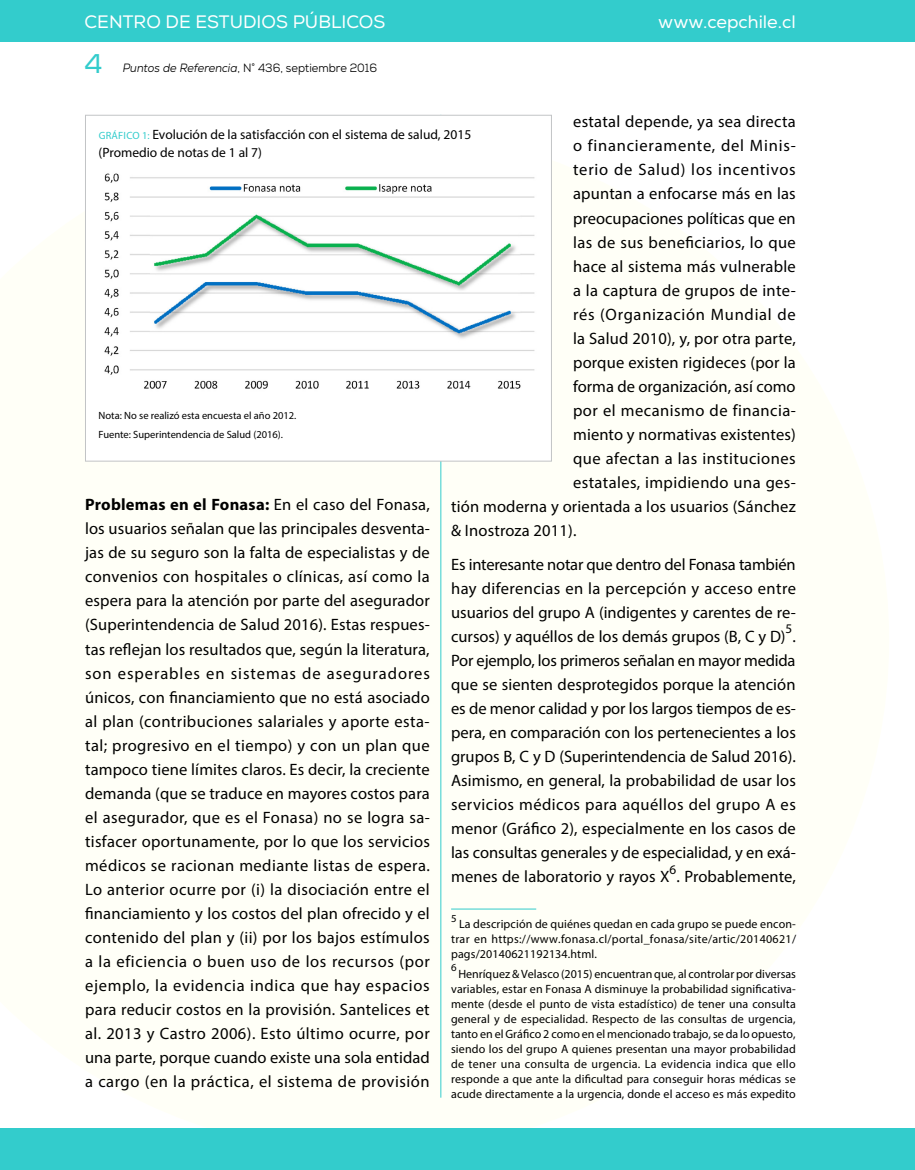
<style>
.page{position:relative;width:915px;height:1170px;background:#fff}
.page>*{position:absolute;margin:0;border:0;box-sizing:border-box;transform-origin:0 0}
.t1{font:27px "Nexa";color:#3cc}
.t2{font:18px "Nexa";color:#fff}
.t3{font:16.5px/24px "Myriad Pro";letter-spacing:.01em;color:#000;text-align:justify}
.t4{font:16.5px "Myriad Pro";letter-spacing:.03em;color:#000}
.t5{font:16.5px "Myriad Pro";letter-spacing:.045em;color:#000}
.t6{font:16.5px "Myriad Pro";letter-spacing:.05em;color:#000}
.t7{font:13.5px/18px "Myriad Pro";color:#000}
.t8{font:13.2px "Myriad Pro";color:#000}
.t9{font:12px/15px "Myriad Pro";letter-spacing:.01em;color:#000;text-align:justify}
.t10{font:12px "Nexa";color:#000;scale:.93 1}
.t11{font:10.8px "Myriad Pro";color:#000}
.t12{font:10.5px/19.2px "Myriad Pro";color:#000}
.t13{font:10.5px "Myriad Pro";color:#3cc}
.s1{font-style:italic}
.s2{font-size:10.5px;color:#3cc}
.s3{font-weight:700}
</style>
<div class="page">
<div style="left:0;top:0;width:914px;height:41px;background:#3cc"></div>
<hr style="left:440px;top:115px;width:1px;height:982px;background:#3cc">
<div style="left:0;top:1128px;width:914px;height:41px;background:#3cc"></div>
<img style="left:104px;top:173px;width:431px;height:216px">
<div style="left:85px;top:115px;width:466px;height:346px;border:1px solid #c2c4c6"></div>
<hr style="left:451px;top:908px;width:85px;height:1px;background:#3cc">
<p class="t2" style="left:84px;top:11px;width:302px">CENTRO DE ESTUDIOS PÚBLICOS</p>
<p class="t10" style="left:123px;top:60px;width:275px"><span class="s1">Puntos de Referencia</span>, N° 436, septiembre 2016</p>
<h1 class="t1" style="left:84px;top:47px;width:20px">4</h1>
<p class="t2" style="left:658px;top:11px;width:139px">www.cepchile.cl</p>
<p class="t3" style="left:573px;top:110px;width:224px">estatal depende, ya sea directa</p>
<p class="t5" style="left:573px;top:136px;width:224px">o financieramente, del Minis-</p>
<p class="t6" style="left:573px;top:160px;width:224px">terio de Salud) los incentivos</p>
<p class="t3" style="left:573px;top:182px;width:224px">apuntan a enfocarse más en las</p>
<p class="t3" style="left:573px;top:206px;width:224px">preocupaciones políticas que en</p>
<p class="t3" style="left:573px;top:230px;width:224px">las de sus beneficiarios, lo que</p>
<p class="t3" style="left:573px;top:254px;width:224px">hace al sistema más vulnerable</p>
<p class="t3" style="left:573px;top:278px;width:224px">a la captura de grupos de inte-</p>
<p class="t5" style="left:573px;top:304px;width:224px">rés (Organización Mundial de</p>
<p class="t3" style="left:573px;top:326px;width:224px">la Salud 2010), y, por otra parte,</p>
<p class="t3" style="left:573px;top:350px;width:224px">porque existen rigideces (por la</p>
<p class="t3" style="left:573px;top:374px;width:224px">forma de organización, así como</p>
<p class="t4" style="left:573px;top:400px;width:224px">por el mecanismo de financia-</p>
<p class="t3" style="left:573px;top:422px;width:224px">miento y normativas existentes)</p>
<p class="t4" style="left:573px;top:448px;width:224px">que afectan a las instituciones</p>
<p class="t3" style="left:573px;top:470px;width:224px">estatales, impidiendo una ges-</p>
<p class="t3" style="left:451px;top:494px;width:346px">tión moderna y orientada a los usuarios (Sánchez</p>
<p class="t3" style="left:451px;top:518px;width:127px">&amp; Inostroza 2011).</p>
<p class="t3" style="left:451px;top:552px;width:346px">Es interesante notar que dentro del Fonasa también hay diferencias en la percepción y acceso entre usuarios del grupo A (indigentes y carentes de re&shy;cursos) y aquéllos de los demás grupos (B, C y D) .</p>
<p class="t7" style="left:99px;top:125px;width:374px;text-indent:43px"><span class="s2">1:</span> Evolución de la satisfacción con el sistema de salud, 2015 (Promedio de notas de 1 al 7)</p>
<p class="t13" style="left:99px;top:128px;width:26px">Gráfico</p>
<p class="t12" style="left:99px;top:406px;width:199px">Nota: No se realizó esta encuesta el año 2012.<br>Fuente: Superintendencia de Salud (2016).</p>
<p class="t3" style="left:85px;top:492px;width:346px"><span class="s3">Problemas en el Fonasa:</span> En el caso del Fonasa, los usuarios señalan que las principales desventa&shy;jas de su seguro son la falta de especialistas y de convenios con hospitales o clínicas, así como la espera para la atención por parte del asegurador (Superintendencia de Salud 2016). Estas respues&shy;tas reflejan los resultados que, según la literatura, son esperables en sistemas de aseguradores únicos, con financiamiento que no está asociado al plan (contribuciones salariales y aporte esta&shy;tal; progresivo en el tiempo) y con un plan que tampoco tiene límites claros. Es decir, la creciente demanda (que se traduce en mayores costos para el asegurador, que es el Fonasa) no se logra sa&shy;tisfacer oportunamente, por lo que los servicios médicos se racionan mediante listas de espera.<br>Lo anterior ocurre por (i) la disociación entre el financiamiento y los costos del plan ofrecido y el contenido del plan y (ii) por los bajos estímulos a la eficiencia o buen uso de los recursos (por ejemplo, la evidencia indica que hay espacios para reducir costos en la provisión. Santelices et al. 2013 y Castro 2006). Esto último ocurre, por una parte, porque cuando existe una sola entidad a cargo (en la práctica, el sistema de provisión</p>
<p class="t8" style="left:785px;top:621px;width:8px">5</p>
<p class="t3" style="left:451px;top:648px;width:346px">Por ejemplo, los primeros señalan en mayor medida que se sienten desprotegidos porque la atención es de menor calidad y por los largos tiempos de es&shy;pera, en comparación con los pertenecientes a los grupos B, C y D (Superintendencia de Salud 2016).<br>Asimismo, en general, la probabilidad de usar los servicios médicos para aquéllos del grupo A es menor (Gráfico 2), especialmente en los casos de las consultas generales y de especialidad, y en exá&shy;menes de laboratorio y rayos X . Probablemente,</p>
<p class="t8" style="left:669px;top:861px;width:8px">6</p>
<p class="t11" style="left:451px;top:911px;width:7px">5</p>
<p class="t9" style="left:451px;top:916px;width:346px;text-indent:8px">La descripción de quiénes quedan en cada grupo se puede encon&shy;trar en https://www.fonasa.cl/portal_fonasa/site/artic/20140621/ pags/20140621192134.html.</p>
<p class="t11" style="left:451px;top:960px;width:7px">6</p>
<p class="t9" style="left:451px;top:965px;width:346px;text-indent:7px">Henríquez &amp; Velasco (2015) encuentran que, al controlar por diversas variables, estar en Fonasa A disminuye la probabilidad significativa&shy;mente (desde el punto de vista estadístico) de tener una consulta general y de especialidad. Respecto de las consultas de urgencia, tanto en el Gráfico 2 como en el mencionado trabajo, se da lo opuesto, siendo los del grupo A quienes presentan una mayor probabilidad de tener una consulta de urgencia. La evidencia indica que ello responde a que ante la dificultad para conseguir horas médicas se acude directamente a la urgencia, donde el acceso es más expedito</p>
</div>
